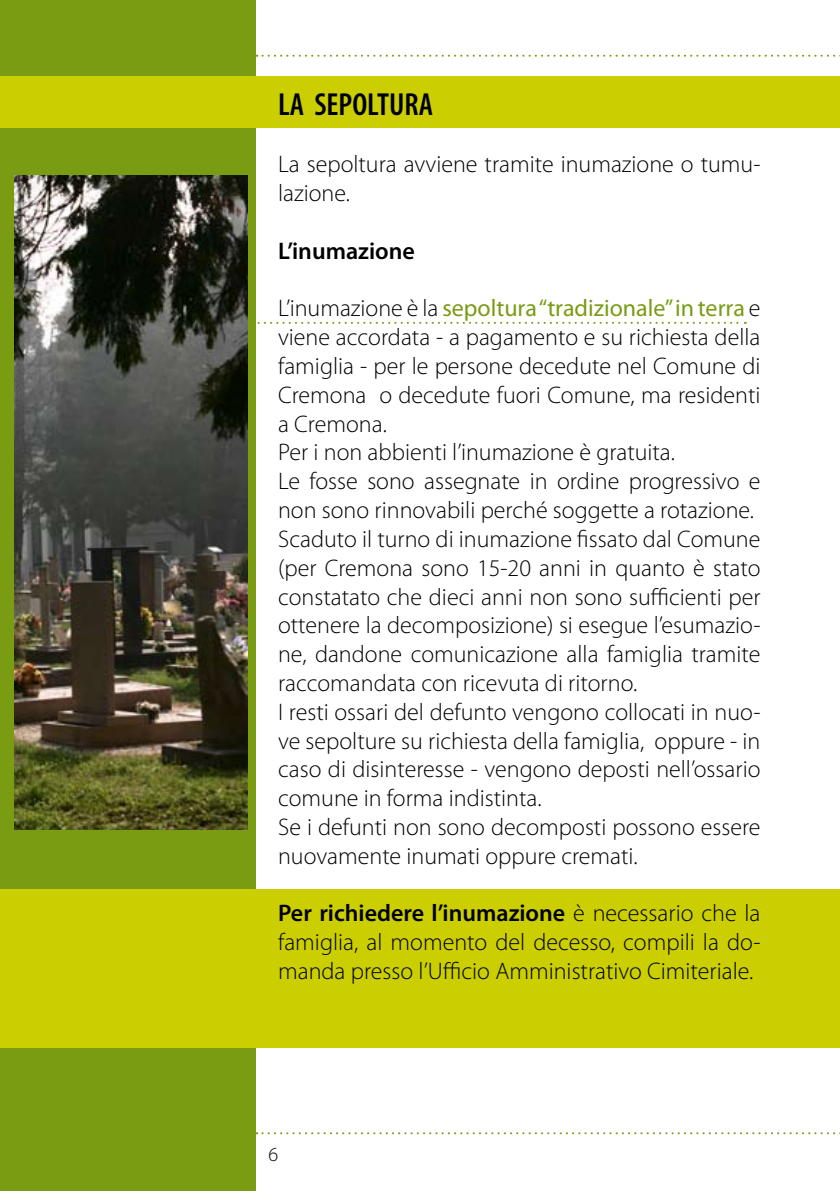
<style>
.page{position:relative;width:840px;height:1191px;background:#fff}
.page>*{position:absolute;margin:0;border:0;box-sizing:border-box;transform-origin:0 0}
.t1{font:600 condensed 32px "Myriad Pro";color:#000}
.t2{font:300 24px/28.8px "Myriad Pro";color:#000}
.t3{font:600 24px "Myriad Pro";color:#000}
.s1{font-weight:400;color:#799c13}
.s2{font-weight:600}
</style>
<div class="page">
<div style="left:0;top:0;width:255px;height:1191px;background:#799c13"></div>
<div style="left:0;top:77px;width:839px;height:51px;background:#cbce00"></div>
<div style="left:0;top:889px;width:839px;height:158px;background:#cbce00"></div>
<svg style="left:256px;top:1132px;width:584px;height:2px"></svg>
<svg style="left:256px;top:55px;width:584px;height:2px"></svg>
<svg style="left:247px;top:322px;width:498px;height:2px"></svg>
<img style="left:14px;top:176px;width:233px;height:654px">
<h1 class="t1" style="left:278px;top:84px;width:156px">LA SEPOLTURA</h1>
<p class="t2" style="left:278px;top:150px;width:483px">La sepoltura avviene tramite inumazione o tumu&shy;lazione.</p>
<p class="t3" style="left:278px;top:235px;width:138px">L’inumazione</p>
<p class="t2" style="left:278px;top:294px;width:483px">L’inumazione è la <span class="s1">sepoltura “tradizionale” in terra</span> e viene accordata - a pagamento e su richiesta della famiglia - per le persone decedute nel Comune di Cremona o decedute fuori Comune, ma residenti a Cremona.<br>Per i non abbienti l’inumazione è gratuita.<br>Le fosse sono assegnate in ordine progressivo e non sono rinnovabili perché soggette a rotazione.<br>Scaduto il turno di inumazione fissato dal Comune (per Cremona sono 15-20 anni in quanto è stato constatato che dieci anni non sono sufficienti per ottenere la decomposizione) si esegue l’esumazio&shy;ne, dandone comunicazione alla famiglia tramite raccomandata con ricevuta di ritorno.<br>I resti ossari del defunto vengono collocati in nuo&shy;ve sepolture su richiesta della famiglia, oppure - in caso di disinteresse - vengono deposti nell’ossario comune in forma indistinta.<br>Se i defunti non sono decomposti possono essere nuovamente inumati oppure cremati.</p>
<p class="t2" style="left:278px;top:898px;width:483px;text-align:justify"><span class="s2">Per richiedere l’inumazione</span> è necessario che la famiglia, al momento del decesso, compili la do&shy;manda presso l’Ufficio Amministrativo Cimiteriale.</p>
</div>
